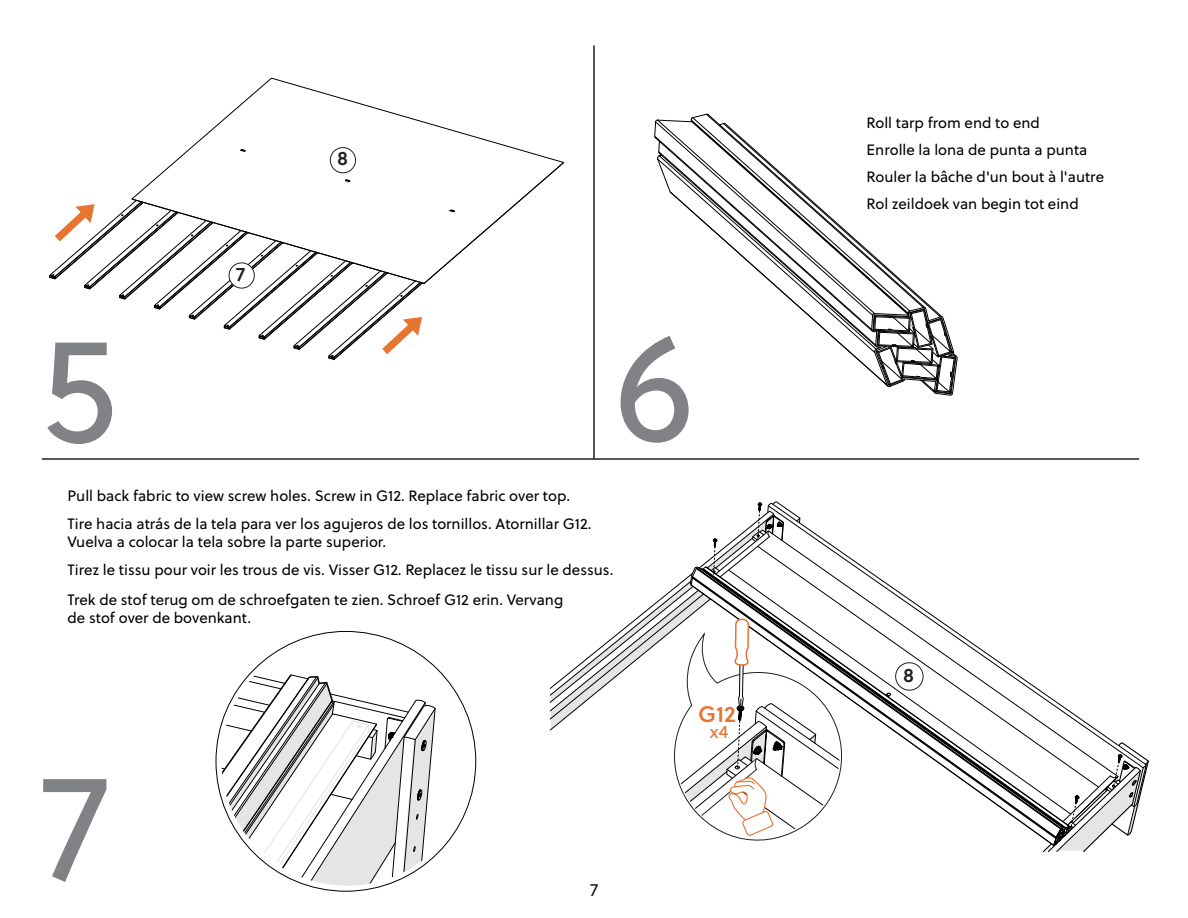
<style>
.page{position:relative;width:1188px;height:918px;background:#fff}
.page>*{position:absolute;margin:0;border:0;box-sizing:border-box;transform-origin:0 0}
.t1{font:150px "Soleil";color:#808285}
.t2{font:22.5px "Soleil Sb";color:#e87431}
.t3{font:19.5px "Soleil Sb";color:#231f20}
.t4{font:18px "Soleil";color:#e87431}
.t5{font:18px "Myriad Pro";color:#000}
.t6{font:15px/26.7px "Soleil";color:#000}
</style>
<div class="page">
<hr style="left:42px;top:458px;width:1097px;height:2px;background:#231f20">
<hr style="left:593px;top:45px;width:2px;height:414px;background:#231f20">
<svg style="left:131px;top:77px;width:433px;height:207px"></svg>
<svg style="left:49px;top:200px;width:374px;height:160px"></svg>
<svg style="left:850px;top:557px;width:194px;height:168px"></svg>
<svg style="left:654px;top:113px;width:304px;height:283px"></svg>
<svg style="left:872px;top:308px;width:84px;height:86px"></svg>
<svg style="left:221px;top:647px;width:215px;height:239px"></svg>
<svg style="left:885px;top:693px;width:264px;height:159px"></svg>
<svg style="left:549px;top:501px;width:301px;height:340px"></svg>
<h3 class="t3" style="left:337px;top:144px;width:12px">8</h3>
<h3 class="t3" style="left:236px;top:259px;width:11px">7</h3>
<h1 class="t1" style="left:42px;top:280px;width:76px">5</h1>
<h1 class="t1" style="left:615px;top:279px;width:82px">6</h1>
<p class="t6" style="left:68px;top:482px;width:525px;line-height:27.6px">Pull back fabric to view screw holes. Screw in G12. Replace fabric over top.<br>Tire hacia atrás de la tela para ver los agujeros de los tornillos. Atornillar G12.</p>
<p class="t6" style="left:68px;top:527px;width:547px;line-height:28.8px">Vuelva a colocar la tela sobre la parte superior.<br>Tirez le tissu pour voir les trous de vis. Visser G12. Replacez le tissu sur le dessus.<br>Trek de stof terug om de schroefgaten te zien. Schroef G12 erin. Vervang</p>
<p class="t6" style="left:68px;top:604px;width:185px">de stof over de bovenkant.</p>
<h1 class="t1" style="left:42px;top:717px;width:69px">7</h1>
<p class="t5" style="left:589px;top:879px;width:11px">7</p>
<h2 class="t2" style="left:698px;top:697px;width:39px">G12</h2>
<p class="t4" style="left:710px;top:718px;width:20px">x4</p>
<p class="t6" style="left:867px;top:109px;width:239px">Roll tarp from end to end<br>Enrolle la lona de punta a punta<br>Rouler la bâche d'un bout à l'autre<br>Rol zeildoek van begin tot eind</p>
<h3 class="t3" style="left:903px;top:660px;width:12px">8</h3>
</div>
